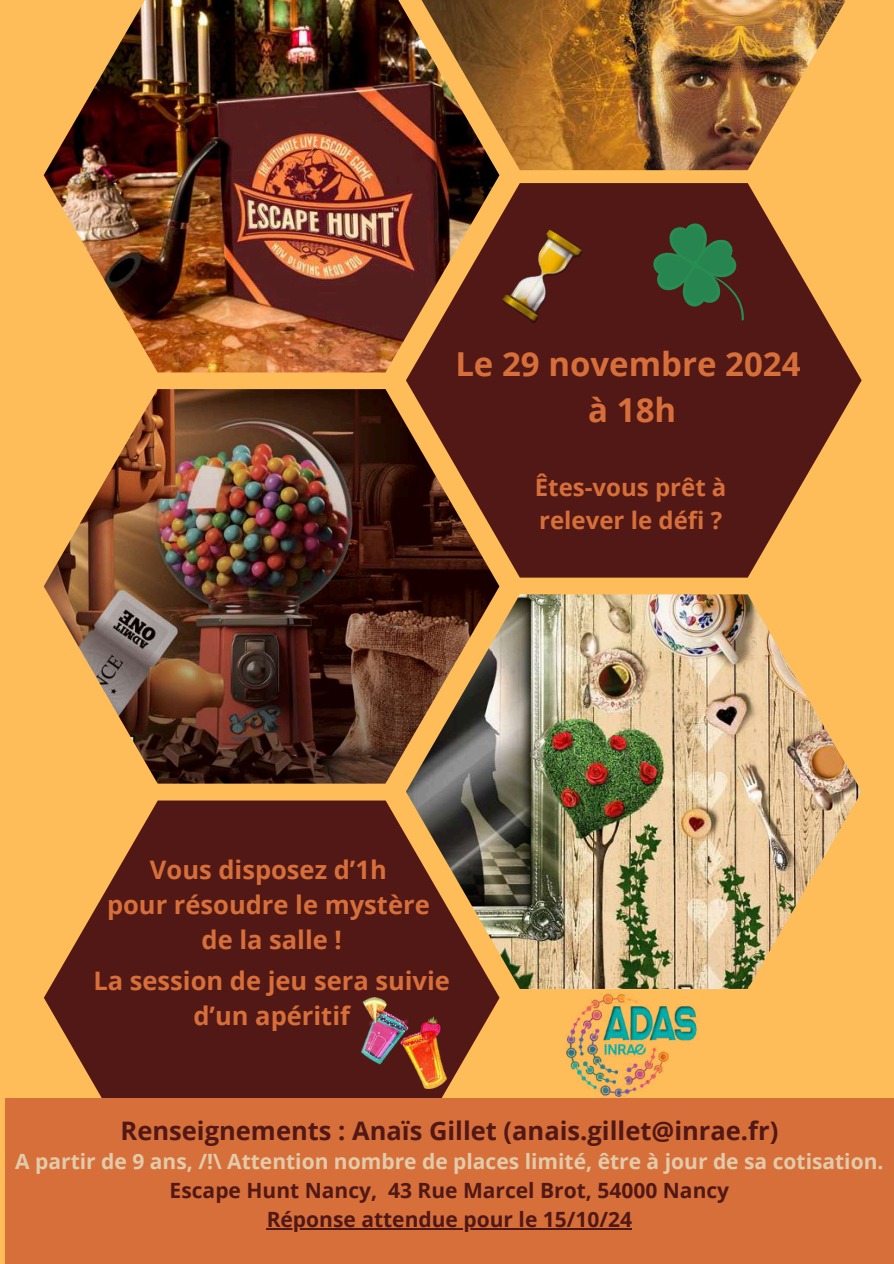
<style>
.page{position:relative;width:894px;height:1264px;background:#fff}
.page>*{position:absolute;margin:0;border:0;box-sizing:border-box;transform-origin:0 0}
.t1{font:700 33px/46.2px "Open Sans";color:#d76f3a;text-align:center}
.t2{font:700 25.5px/34.8px "Open Sans";color:#d76f3a;text-align:center}
.t3{font:700 25.5px "Open Sans";color:#511816}
.t4{font:700 24px/32.7px "Open Sans";color:#d76f3a}
.t5{font:700 21px "Open Sans";color:#e2cbab}
.t6{font:700 21px/29.2px "Open Sans";color:#511816;text-align:center}
</style>
<div class="page">
<div style="left:0;top:0;width:893px;height:1263px;background:#ffbd59"></div>
<img style="left:44px;top:0;width:455px;height:372px">
<svg style="left:406px;top:183px;width:455px;height:394px;fill:#511816"></svg>
<img style="left:44px;top:389px;width:455px;height:394px">
<img style="left:406px;top:594px;width:455px;height:394px">
<img style="left:406px;top:0;width:440px;height:170px">
<img style="left:566px;top:993px;width:132px;height:104px">
<img style="left:499px;top:226px;width:85px;height:102px">
<svg style="left:642px;top:213px;width:109px;height:109px;background:#41412b"></svg>
<svg style="left:44px;top:800px;width:455px;height:298px;fill:#511816"></svg>
<div style="left:5px;top:1098px;width:888px;height:165px;background:#d76f3a"></div>
<img style="left:362px;top:997px;width:84px;height:91px">
<hr style="left:266px;top:1228px;width:366px;height:1px;background:#511816">
<p class="t1" style="left:455px;top:340px;width:346px">Le 29 novembre 2024 à 18h</p>
<p class="t4" style="left:534px;top:470px;width:193px">Êtes-vous prêt à relever le défi ?</p>
<p class="t2" style="left:107px;top:851px;width:324px">Vous disposez d’1h<br>pour résoudre le mystère de la salle !</p>
<p class="t2" style="left:93px;top:962px;width:358px">La session de jeu sera suivie d’un apéritif</p>
<p class="t3" style="left:120px;top:1112px;width:659px">Renseignements : Anaïs Gillet (anais.gillet@inrae.fr)</p>
<p class="t5" style="left:15px;top:1146px;width:869px">A partir de 9 ans, /!\ Attention nombre de places limité, être à jour de sa cotisation.</p>
<p class="t6" style="left:170px;top:1175px;width:561px">Escape Hunt Nancy, 43 Rue Marcel Brot, 54000 Nancy<br>Réponse attendue pour le 15/10/24</p>
</div>
